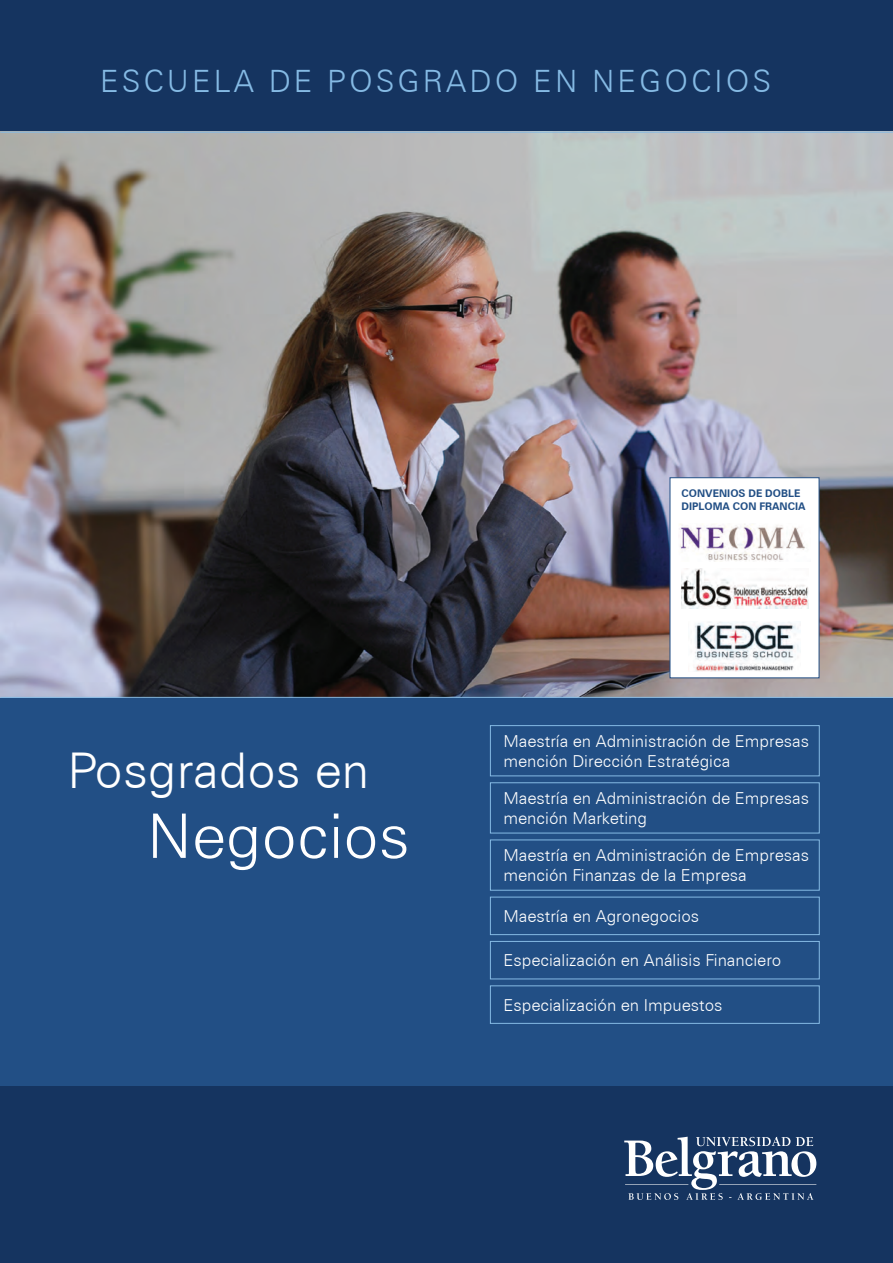
<style>
.page{position:relative;width:893px;height:1263px;background:#fff}
.page>*{position:absolute;margin:0;border:0;box-sizing:border-box;transform-origin:0 0}
.t1{font:300 61.5px "Zurich BT";color:#fff}
.t2{font:300 49.35px "Zurich BT";color:#fff}
.t3{font:300 30.75px "Zurich BT";letter-spacing:.1em;color:#85bae4}
.t4{font:300 16.5px/19.8px "Zurich BT";color:#fff}
.t5{font:700 10.5px/12.6px "Zurich BT";color:#224f85}
</style>
<div class="page">
<div style="left:0;top:0;width:893px;height:1241px;background:#224f85"></div>
<div style="left:0;top:1086px;width:893px;height:177px;background:#153460"></div>
<div style="left:0;top:0;width:893px;height:176px;background:#153460"></div>
<img style="left:0;top:133px;width:893px;height:564px">
<hr style="left:0;top:132px;width:893px;height:1px;background:#85bae4">
<hr style="left:0;top:697px;width:893px;height:1px;background:#85bae4">
<div style="left:490px;top:725px;width:330px;height:51px;border:1px solid #85bae4"></div>
<div style="left:490px;top:782px;width:330px;height:51px;border:1px solid #85bae4"></div>
<div style="left:490px;top:839px;width:330px;height:51px;border:1px solid #85bae4"></div>
<div style="left:490px;top:897px;width:330px;height:38px;border:1px solid #85bae4"></div>
<div style="left:490px;top:941px;width:330px;height:38px;border:1px solid #85bae4"></div>
<div style="left:490px;top:985px;width:330px;height:39px;border:1px solid #85bae4"></div>
<svg style="left:624px;top:1137px;width:192px;height:63px"></svg>
<div style="left:670px;top:477px;width:149px;height:201px;background:#fff"></div>
<img style="left:694px;top:621px;width:107px;height:51px">
<img style="left:679px;top:524px;width:126px;height:37px">
<img style="left:681px;top:568px;width:127px;height:40px">
<h3 class="t3" style="left:100px;top:62px;width:673px">ESCUELA DE POSGRADO EN NEGOCIOS</h3>
<h2 class="t2" style="left:67px;top:740px;width:303px">Posgrados en</h2>
<h1 class="t1" style="left:147px;top:799px;width:264px">Negocios</h1>
<p class="t5" style="left:682px;top:487px;width:125px">CONVENIOS DE DOBLE<br>DIPLOMA CON FRANCIA</p>
<p class="t4" style="left:503px;top:731px;width:307px">Maestría en Administración de Empresas mención Dirección Estratégica</p>
<p class="t4" style="left:503px;top:788px;width:307px">Maestría en Administración de Empresas mención Marketing</p>
<p class="t4" style="left:503px;top:845px;width:307px">Maestría en Administración de Empresas mención Finanzas de la Empresa</p>
<p class="t4" style="left:503px;top:906px;width:197px">Maestría en Agronegocios</p>
<p class="t4" style="left:503px;top:950px;width:279px">Especialización en Análisis Financiero</p>
<p class="t4" style="left:503px;top:995px;width:220px">Especialización en Impuestos</p>
</div>
